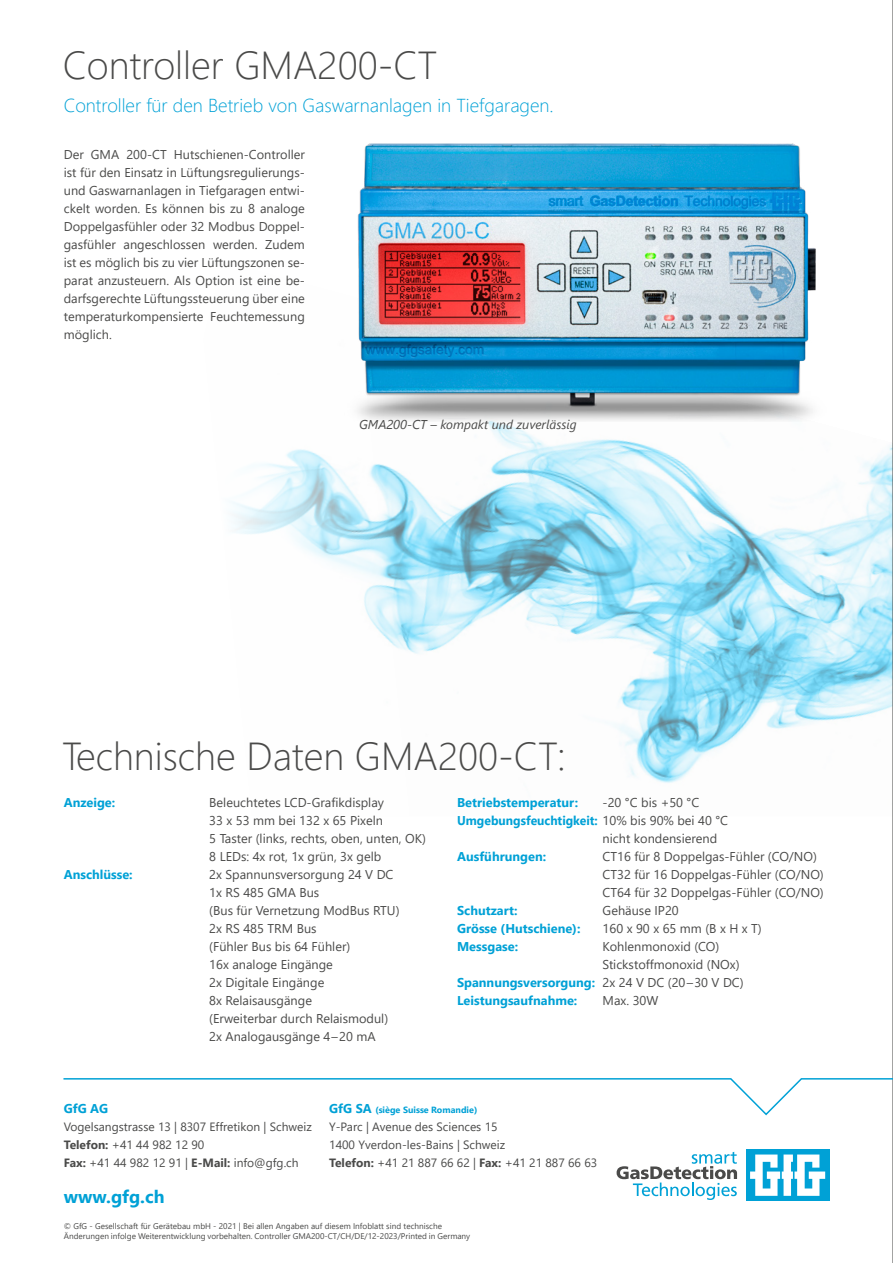
<style>
.page{position:relative;width:893px;height:1263px;background:#fff}
.page>*{position:absolute;margin:0;border:0;box-sizing:border-box;transform-origin:0 0}
.t1{font:300 39px "Segoe UI";color:#4a4a49}
.t2{font:300 18.75px "Segoe UI";color:#00a1d6}
.t3{font:700 18px "Segoe UI";color:#00a1d6}
.t4{font:12.75px/18px "Segoe UI";color:#4a4a49}
.t5{font:700 12.75px "Segoe UI";color:#00a1d6}
.t6{font:700 12.75px "Segoe UI";color:#00a1d6;scale:.95 1}
.t7{font:italic 12.75px "Segoe UI";color:#4a4a49}
.t8{font:12px/18px "Segoe UI";color:#4a4a49}
.t9{font:700 9px "Segoe UI";color:#00a1d6}
.t10{font:8.25px/9.9px "Segoe UI";color:#4a4a49}
.s1{font-weight:400;color:#4a4a49}
.s2{font-weight:700}
.s3{font-size:12.75px}
</style>
<div class="page">
<img style="left:232px;top:421px;width:660px;height:362px">
<hr style="left:892px;top:0;width:1px;height:1263px;background:#4a4a49">
<svg style="left:63px;top:1077px;width:830px;height:39px"></svg>
<div style="left:746px;top:1149px;width:83px;height:52px;background:#00a1d6"></div>
<svg style="left:750px;top:1154px;width:75px;height:42px"></svg>
<svg style="left:617px;top:1152px;width:120px;height:48px"></svg>
<img style="left:357px;top:143px;width:459px;height:278px">
<h1 class="t1" style="left:63px;top:29px;width:376px">Controller GMA200-CT</h1>
<h2 class="t2" style="left:64px;top:88px;width:491px">Controller für den Betrieb von Gaswarnanlagen in Tiefgaragen.</h2>
<p class="t4" style="left:64px;top:144px;width:243px;text-align:justify">Der GMA 200-CT Hutschienen-Controller ist für den Einsatz in Lüftungsregulierungs&shy;und Gaswarnanlagen in Tiefgaragen entwi&shy;ckelt worden. Es können bis zu 8 analoge Doppelgasfühler oder 32 Modbus Doppel&shy;gasfühler angeschlossen werden. Zudem ist es möglich bis zu vier Lüftungszonen se&shy;parat anzusteuern. Als Option ist eine be&shy;darfsgerechte Lüftungssteuerung über eine temperaturkompensierte Feuchtemessung möglich.</p>
<p class="t7" style="left:359px;top:413px;width:219px">GMA200-CT – kompakt und zuverlässig</p>
<h1 class="t1" style="left:62px;top:719px;width:505px">Technische Daten GMA200-CT:</h1>
<p class="t5" style="left:64px;top:790px;width:53px">Anzeige:</p>
<p class="t4" style="left:209px;top:792px;width:218px">Beleuchtetes LCD-Grafikdisplay<br>33 x 53 mm bei 132 x 65 Pixeln<br>5 Taster (links, rechts, oben, unten, OK)<br>8 LEDs: 4x rot, 1x grün, 3x gelb</p>
<p class="t5" style="left:64px;top:862px;width:70px">Anschlüsse:</p>
<p class="t4" style="left:209px;top:864px;width:192px">2x Spannunsversorgung 24 V DC<br>1x RS 485 GMA Bus<br>(Bus für Vernetzung ModBus RTU)<br>2x RS 485 TRM Bus<br>(Fühler Bus bis 64 Fühler)<br>16x analoge Eingänge<br>2x Digitale Eingänge<br>8x Relaisausgänge<br>(Erweiterbar durch Relaismodul)<br>2x Analogausgänge 4–20 mA</p>
<p class="t5" style="left:457px;top:791px;width:123px">Betriebstemperatur:</p>
<p class="t4" style="left:603px;top:792px;width:98px">-20 °C bis +50 °C</p>
<p class="t6" style="left:457px;top:808px;width:287px">Umgebungsfeuchtigkeit: <span class="s1">10% bis 90% bei 40 °C</span></p>
<p class="t4" style="left:603px;top:828px;width:116px">nicht kondensierend</p>
<p class="t5" style="left:457px;top:844px;width:91px">Ausführungen:</p>
<p class="t4" style="left:603px;top:846px;width:223px">CT16 für 8 Doppelgas-Fühler (CO/NO)<br>CT32 für 16 Doppelgas-Fühler (CO/NO)<br>CT64 für 32 Doppelgas-Fühler (CO/NO)</p>
<p class="t5" style="left:457px;top:898px;width:62px">Schutzart:</p>
<p class="t4" style="left:603px;top:900px;width:78px">Gehäuse IP20</p>
<p class="t5" style="left:457px;top:916px;width:125px">Grösse (Hutschiene):</p>
<p class="t4" style="left:603px;top:918px;width:161px">160 x 90 x 65 mm (B x H x T)</p>
<p class="t5" style="left:457px;top:934px;width:63px">Messgase:</p>
<p class="t4" style="left:603px;top:936px;width:118px">Kohlenmonoxid (CO)</p>
<p class="t4" style="left:603px;top:954px;width:138px">Stickstoffmonoxid (NOx)</p>
<p class="t5" style="left:457px;top:971px;width:288px">Spannungsversorgung: <span class="s1">2x 24 V DC (20–30 V DC)</span></p>
<p class="t5" style="left:457px;top:989px;width:122px">Leistungsaufnahme:</p>
<p class="t4" style="left:603px;top:990px;width:57px">Max. 30W</p>
<p class="t5" style="left:64px;top:1096px;width:46px">GfG AG</p>
<p class="t8" style="left:64px;top:1117px;width:249px">Vogelsangstrasse 13 | 8307 Effretikon | Schweiz<br><span class="s2">Telefon:</span> +41 44 982 12 90<br><span class="s2">Fax:</span> +41 44 982 12 91 | <span class="s2">E-Mail:</span> info@gfg.ch</p>
<h3 class="t3" style="left:64px;top:1179px;width:102px">www.gfg.ch</h3>
<p class="t9" style="left:329px;top:1101px;width:150px"><span class="s3">GfG SA</span> (siège Suisse Romandie)</p>
<p class="t8" style="left:329px;top:1117px;width:270px">Y-Parc | Avenue des Sciences 15<br>1400 Yverdon-les-Bains | Schweiz<br><span class="s2">Telefon:</span> +41 21 887 66 62 | <span class="s2">Fax:</span> +41 21 887 66 63</p>
<p class="t10" style="left:64px;top:1220px;width:408px">© GfG - Gesellschaft für Gerätebau mbH - 2021 | Bei allen Angaben auf diesem Infoblatt sind technische<br>Änderungen infolge Weiterentwicklung vorbehalten. Controller GMA200-CT/CH/DE/12-2023/Printed in Germany</p>
</div>
